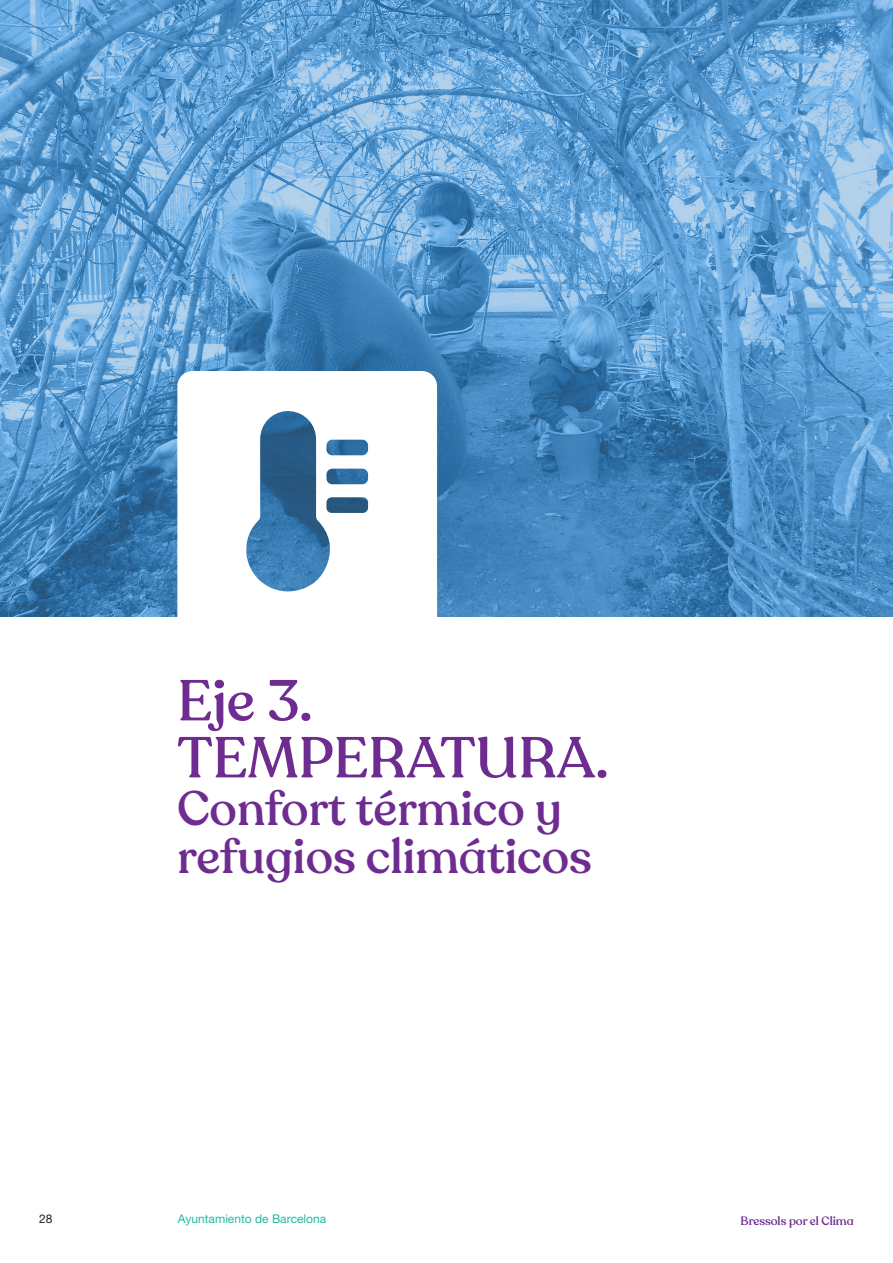
<style>
.page{position:relative;width:893px;height:1263px;background:#fff}
.page>*{position:absolute;margin:0;border:0;box-sizing:border-box;transform-origin:0 0}
.t1{font:500 57px/57px "Recoleta Alt";color:#6e2c91}
.t2{font:500 48px/48px "Recoleta Alt";color:#6e2c91}
.t3{font:12px "Helvetica Neue LT Pro";color:#1fbba0}
.t4{font:500 12px "Recoleta Alt";color:#6e2c91}
.t5{font:12px "Helvetica Neue LT Pro";color:#231f20}
</style>
<div class="page">
<img style="left:0;top:0;width:893px;height:617px">
<svg style="left:177px;top:371px;width:260px;height:246px"></svg>
<p class="t1" style="left:177px;top:673px;width:433px">Eje 3.<br>TEMPERATURA.</p>
<p class="t2" style="left:177px;top:786px;width:416px">Confort térmico y refugios climáticos</p>
<p class="t5" style="left:39px;top:1211px;width:15px">28</p>
<p class="t3" style="left:178px;top:1211px;width:150px">Ayuntamiento de Barcelona</p>
<p class="t4" style="left:741px;top:1213px;width:115px">Bressols por el Clima</p>
</div>
